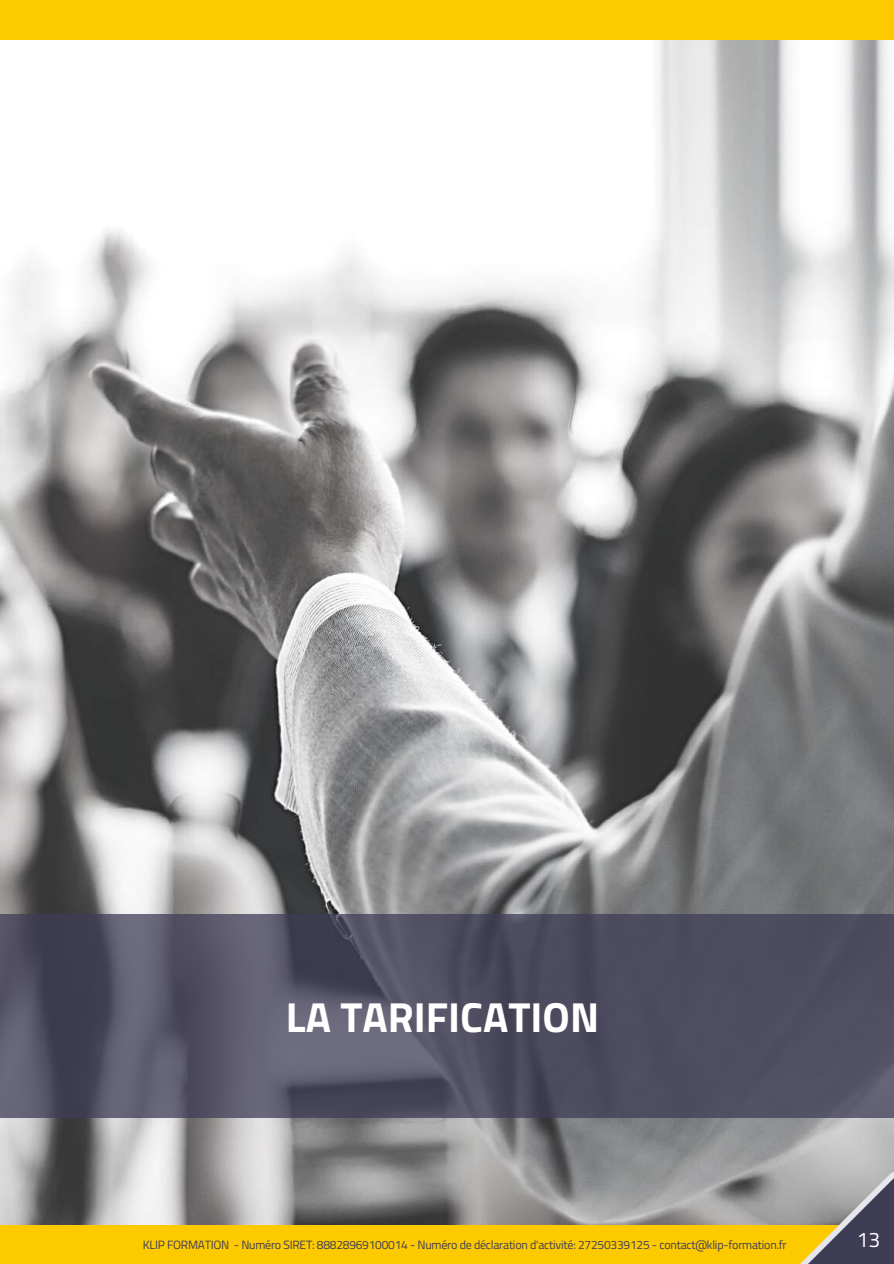
<style>
.page{position:relative;width:894px;height:1264px;background:#fff}
.page>*{position:absolute;margin:0;border:0;box-sizing:border-box;transform-origin:0 0}
.t1{font:700 42px "Titillium Web";color:#fff}
.t2{font:21px "Titillium Web";color:#fff}
.t3{font:12px "Titillium Web";letter-spacing:-.02em;color:#3f3d56}
</style>
<div class="page">
<img style="left:0;top:39px;width:893px;height:1186px">
<div style="left:0;top:1225px;width:893px;height:38px;background:#fdca00"></div>
<div style="left:0;top:0;width:893px;height:39px;background:#fdca00"></div>
<svg style="left:0;top:914px;width:893px;height:204px;background:#525063"></svg>
<svg style="left:791px;top:1166px;width:102px;height:97px;background:#928b7e"></svg>
<h1 class="t1" style="left:286px;top:984px;width:314px">LA TARIFICATION</h1>
<p class="t3" style="left:143px;top:1235px;width:645px">KLIP FORMATION - Numéro SIRET: 88828969100014 - Numéro de déclaration d'activité: 27250339125 - contact@klip-formation.fr</p>
<h2 class="t2" style="left:856px;top:1223px;width:25px">13</h2>
</div>
